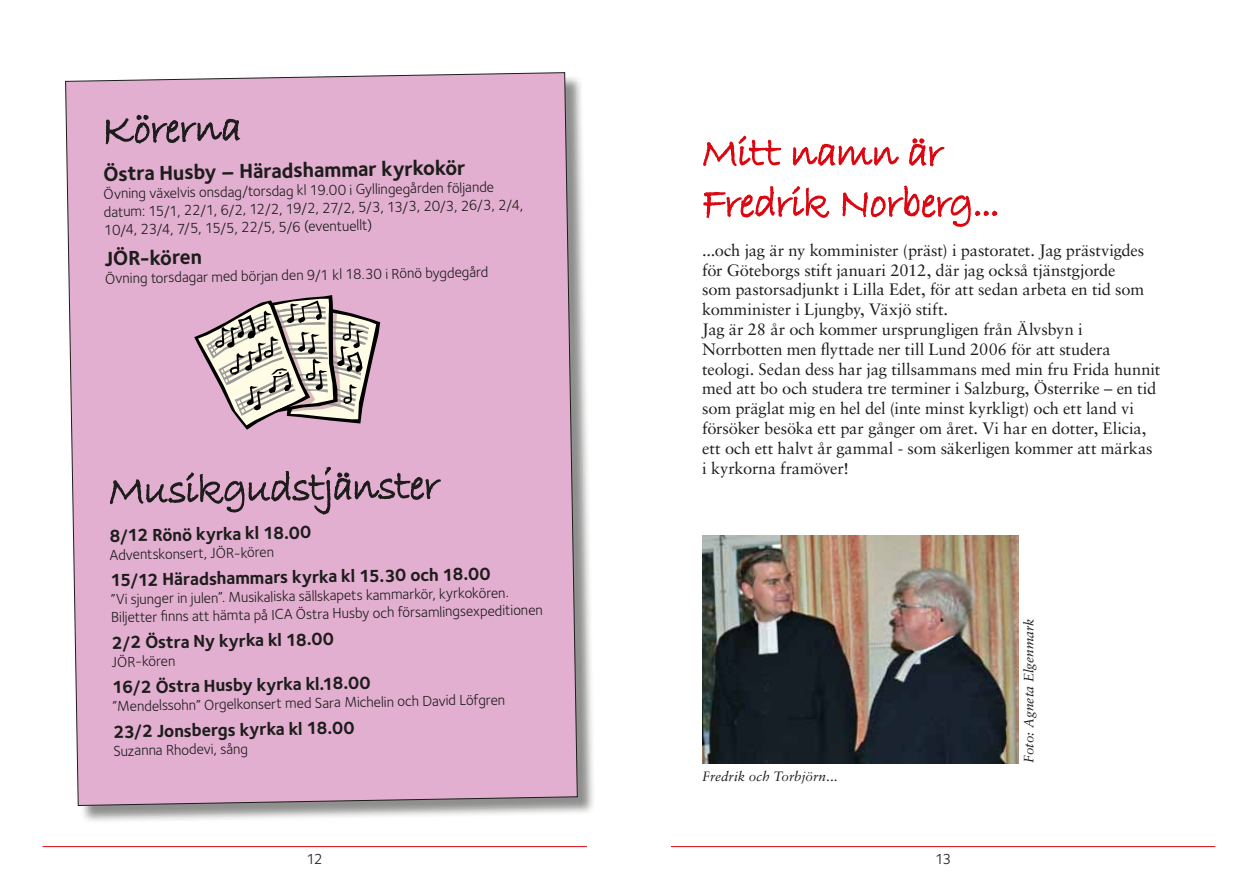
<style>
.page{position:relative;width:1259px;height:893px;background:#fff}
.page>*{position:absolute;margin:0;border:0;box-sizing:border-box;transform-origin:0 0}
.t1{font:700 21px "Foundry Sterling";color:#1d1d1b}
.t2{font:700 18px "Foundry Sterling";color:#1d1d1b}
.t3{font:16.5px/19.8px "Sabon LT";letter-spacing:-.01em;color:#1d1d1b}
.t4{font:15px/18px "Foundry Sterling";color:#1d1d1b}
.t5{font:italic 13.5px "Sabon LT";letter-spacing:.005em;color:#1d1d1b}
</style>
<div class="page">
<hr style="left:43px;top:846px;width:544px;height:1px;background:#db0812">
<hr style="left:671px;top:846px;width:544px;height:1px;background:#db0812">
<div style="left:67px;top:75px;width:529px;height:749px;background:#1d1d1b;opacity:.5"></div>
<div style="left:65px;top:72px;width:513px;height:734px;background:#e3afd1"></div>
<svg style="left:105px;top:114px;width:136px;height:60px;background:#c89bb8"></svg>
<svg style="left:109px;top:466px;width:332px;height:66px;background:#c99bb9"></svg>
<svg style="left:194px;top:295px;width:186px;height:135px;background:#bdabac"></svg>
<svg style="left:703px;top:135px;width:295px;height:92px"></svg>
<img style="left:702px;top:536px;width:316px;height:227px">
<p class="t1" style="left:103px;top:161px;width:364px;rotate:-1deg">Östra Husby – Häradshammar kyrkokör</p>
<p class="t4" style="left:103px;top:185px;width:421px;rotate:-1deg">Övning växelvis onsdag/torsdag kl 19.00 i Gyllingegården följande datum: 15/1, 22/1, 6/2, 12/2, 19/2, 27/2, 5/3, 13/3, 20/3, 26/3, 2/4,<br>10/4, 23/4, 7/5, 15/5, 22/5, 5/6 (eventuellt)</p>
<p class="t1" style="left:104px;top:246px;width:99px;rotate:-1deg">JÖR-kören</p>
<p class="t4" style="left:105px;top:269px;width:385px;rotate:-1deg">Övning torsdagar med början den 9/1 kl 18.30 i Rönö bygdegård</p>
<p class="t2" style="left:109px;top:525px;width:203px;rotate:-1deg">8/12 Rönö kyrka kl 18.00</p>
<p class="t4" style="left:110px;top:546px;width:166px;rotate:-1deg">Adventskonsert, JÖR-kören</p>
<p class="t2" style="left:110px;top:569px;width:382px;rotate:-1deg">15/12 Häradshammars kyrka kl 15.30 och 18.00</p>
<p class="t4" style="left:110px;top:590px;width:433px;rotate:-1deg">”Vi sjunger in julen”. Musikaliska sällskapets kammarkör, kyrkokören.<br>Biljetter fi nns att hämta på ICA Östra Husby och församlingsexpeditionen</p>
<p class="t2" style="left:111px;top:632px;width:224px;rotate:-1deg">2/2 Östra Ny kyrka kl 18.00</p>
<p class="t4" style="left:112px;top:653px;width:65px;rotate:-1deg">JÖR-kören</p>
<p class="t2" style="left:112px;top:676px;width:260px;rotate:-1deg">16/2 Östra Husby kyrka kl.18.00</p>
<p class="t4" style="left:112px;top:697px;width:394px;rotate:-1deg">”Mendelssohn” Orgelkonsert med Sara Michelin och David Löfgren</p>
<p class="t2" style="left:113px;top:721px;width:243px;rotate:-1deg">23/2 Jonsbergs kyrka kl 18.00</p>
<p class="t4" style="left:113px;top:742px;width:136px;rotate:-1deg">Suzanna Rhodevi, sång</p>
<p class="t3" style="left:702px;top:240px;width:459px">...och jag är ny komminister (präst) i pastoratet. Jag prästvigdes för Göteborgs stift januari 2012, där jag också tjänstgjorde<br>som pastorsadjunkt i Lilla Edet, för att sedan arbeta en tid som komminister i Ljungby, Växjö stift.<br>Jag är 28 år och kommer ursprungligen från Älvsbyn i Norrbotten men flyttade ner till Lund 2006 för att studera teologi. Sedan dess har jag tillsammans med min fru Frida hunnit med att bo och studera tre terminer i Salzburg, Österrike – en tid som präglat mig en hel del (inte minst kyrkligt) och ett land vi försöker besöka ett par gånger om året. Vi har en dotter, Elicia, ett och ett halvt år gammal - som säkerligen kommer att märkas i kyrkorna framöver!</p>
<p class="t5" style="left:702px;top:768px;width:137px">Fredrik och Torbjörn...</p>
<p class="t5" style="left:1021px;top:763px;width:146px;rotate:-90deg">Foto: Agneta Elgenmark</p>
<p class="t4" style="left:307px;top:850px;width:18px">12</p>
<p class="t4" style="left:935px;top:850px;width:18px">13</p>
</div>
